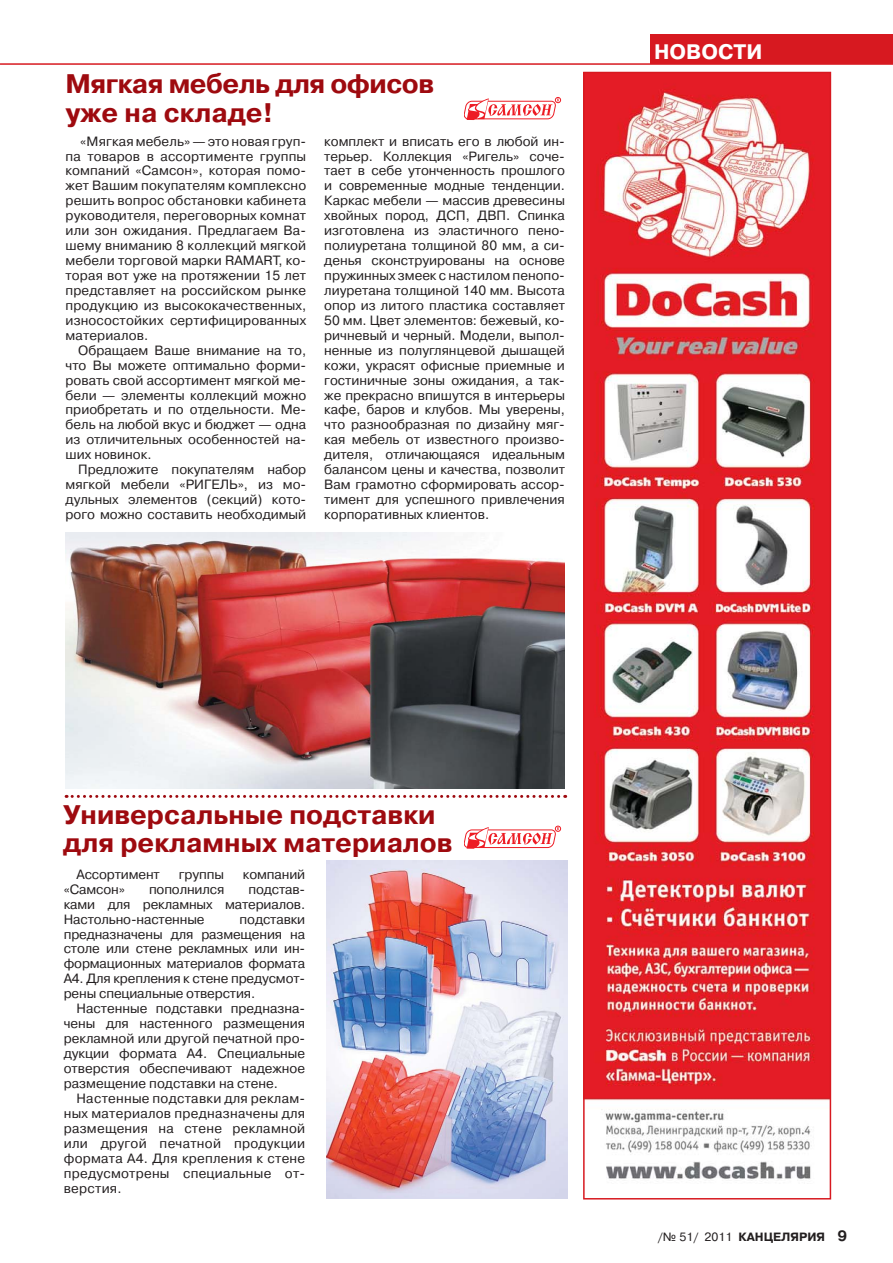
<style>
.page{position:relative;width:893px;height:1263px;background:#fff}
.page>*{position:absolute;margin:0;border:0;box-sizing:border-box;transform-origin:0 0}
.t1{font:700 26.85px/28.3px "Pragmatica C";color:#9e0a0f}
.t2{font:700 26.85px/28.3px "Pragmatica C";letter-spacing:-.02em;color:#9e0a0f}
.t3{font:700 21px "Pragmatica C";color:#fff}
.t4{font:13.5px/15px "Pragmatica C";color:#231f20;text-align:justify}
.t5{font:700 12px "Pragmatica C";color:#231f20}
.s1{font-weight:400}
.s2{font-size:15px}
</style>
<div class="page">
<hr style="left:0;top:63px;width:893px;height:2px;background:#d71920">
<div style="left:650px;top:34px;width:243px;height:30px;background:#d71920"></div>
<svg style="left:66px;top:795px;width:500px;height:3px"></svg>
<img style="left:586px;top:75px;width:242px;height:1104px">
<div style="left:583px;top:72px;width:248px;height:1128px;border:2px solid #d71920"></div>
<svg style="left:464px;top:826px;width:97px;height:23px"></svg>
<img style="left:66px;top:533px;width:499px;height:256px">
<svg style="left:464px;top:97px;width:97px;height:23px"></svg>
<img style="left:327px;top:861px;width:240px;height:337px">
<h1 class="t2" style="left:66px;top:73px;width:370px">Мягкая мебель для офисов уже на складе!</h1>
<p class="t4" style="left:66px;top:133px;width:242px;text-indent:15px">«Мягкая мебель» — это новая груп&shy;па товаров в ассортименте группы компаний «Самсон», которая помо&shy;жет Вашим покупателям комплексно решить вопрос обстановки кабинета руководителя, переговорных комнат или зон ожидания. Предлагаем Ва&shy;шему вниманию 8 коллекций мягкой мебели торговой марки RAMART, ко&shy;торая вот уже на протяжении 15 лет представляет на российском рынке продукцию из высококачественных, износостойких сертифицированных материалов.</p>
<p class="t4" style="left:66px;top:343px;width:242px;text-indent:13px">Обращаем Ваше внимание на то, что Вы можете оптимально форми&shy;ровать свой ассортимент мягкой ме&shy;бели — элементы коллекций можно приобретать и по отдельности. Ме&shy;бель на любой вкус и бюджет — одна из отличительных особенностей на&shy;ших новинок.</p>
<p class="t4" style="left:66px;top:462px;width:242px;text-indent:13px">Предложите покупателям набор мягкой мебели «РИГЕЛЬ», из мо&shy;дульных элементов (секций) кото&shy;рого можно составить необходимый</p>
<p class="t4" style="left:324px;top:133px;width:242px">комплект и вписать его в любой ин&shy;терьер. Коллекция «Ригель» соче&shy;тает в себе утонченность прошлого и современные модные тенденции.<br>Каркас мебели — массив древесины хвойных пород, ДСП, ДВП. Спинка изготовлена из эластичного пено&shy;полиуретана толщиной 80 мм, а си&shy;денья сконструированы на основе пружинных змеек с настилом пенопо&shy;лиуретана толщиной 140 мм. Высота опор из литого пластика составляет 50 мм. Цвет элементов: бежевый, ко&shy;ричневый и черный. Модели, выпол&shy;ненные из полуглянцевой дышащей кожи, украсят офисные приемные и гостиничные зоны ожидания, а так&shy;же прекрасно впишутся в интерьеры кафе, баров и клубов. Мы уверены, что разнообразная по дизайну мяг&shy;кая мебель от известного произво&shy;дителя, отличающаяся идеальным балансом цены и качества, позволит Вам грамотно сформировать ассор&shy;тимент для успешного привлечения корпоративных клиентов.</p>
<h2 class="t3" style="left:654px;top:45px;width:110px">НОВОСТИ</h2>
<h1 class="t1" style="left:63px;top:803px;width:391px">Универсальные подставки для рекламных материалов</h1>
<p class="t4" style="left:77px;top:867px;width:85px">Ассортимент</p>
<p class="t4" style="left:179px;top:867px;width:46px">группы</p>
<p class="t4" style="left:243px;top:867px;width:64px">компаний</p>
<p class="t4" style="left:64px;top:882px;width:63px">«Самсон»</p>
<p class="t4" style="left:149px;top:882px;width:77px">пополнился</p>
<p class="t4" style="left:64px;top:882px;width:243px;text-indent:185px">подстав&shy;ками для рекламных материалов.<br>Настольно-настенные</p>
<p class="t4" style="left:64px;top:911px;width:243px;text-indent:176px">подставки предназначены для размещения на столе или стене рекламных или ин&shy;формационных материалов формата А4. Для крепления к стене предусмот&shy;рены специальные отверстия.</p>
<p class="t4" style="left:64px;top:1001px;width:243px;text-indent:13px">Настенные подставки предназна&shy;чены для настенного размещения рекламной или другой печатной про&shy;дукции формата А4. Специальные отверстия обеспечивают надежное размещение подставки на стене.</p>
<p class="t4" style="left:64px;top:1091px;width:243px;text-indent:13px">Настенные подставки для реклам&shy;ных материалов предназначены для размещения на стене рекламной или другой печатной продукции формата А4. Для крепления к стене предусмот рены специальные от&shy;верстия.</p>
<p class="t5" style="left:658px;top:1233px;width:191px"><span class="s1">/№ 51/ 2011</span> КАНЦЕЛЯРИЯ <span class="s2">9</span></p>
</div>
